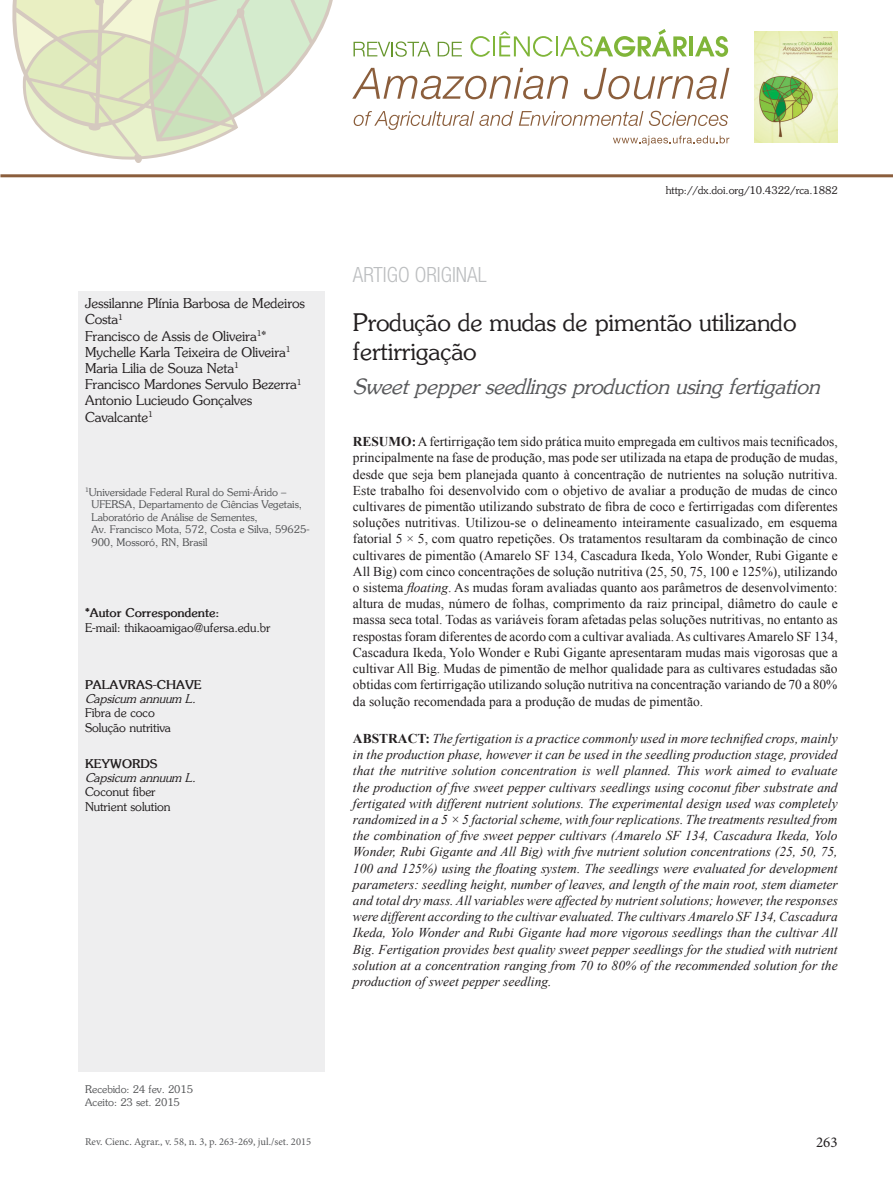
<style>
.page{position:relative;width:893px;height:1191px;background:#fff}
.page>*{position:absolute;margin:0;border:0;box-sizing:border-box;transform-origin:0 0}
.ArticleTitle{font:24px/29.1px "Souvenir";color:#231f20}
.ArticleTitle-Trans1{font:italic 21px "Souvenir";color:#58595b}
.ArticleTypeAlt{font:300 condensed 21px "Helvetica Neue";color:#bcbec0}
.pagenumber{font:15px "Minion Pro";color:#231f20}
.Abstract{font:13.5px/16.2px "Times New Roman";color:#231f20;text-align:justify}
.Abstract-Trans1{font:italic 13.5px/16.2px "Times New Roman";color:#231f20;text-align:justify}
.Authors{font:13.5px/16.2px "Souvenir";color:#231f20}
.t1{font:12px/14.4px "Souvenir";color:#231f20}
.t2{font:700 12px "Souvenir";color:#231f20}
.t3{font:italic 12px "Souvenir";color:#231f20}
.History{font:10.5px/12.6px "Souvenir";color:#58595b}
.pubNameFooter{font:10.5px "Minion Pro";color:#58595b}
.ArticleDOIAlt{font:10.5px "Souvenir";color:#231f20}
.s1{font-weight:700}
.s2{font-style:italic}
.s3{font-weight:700;font-style:normal}
</style>
<div class="page">
<div style="left:79px;top:291px;width:246px;height:780px;background:#eeeeef"></div>
<svg style="left:12px;top:0;width:321px;height:163px"></svg>
<hr style="left:0;top:174px;width:893px;height:3px;background:#8b5e3c">
<svg style="left:353px;top:41px;width:78px;height:16px"></svg>
<svg style="left:438px;top:42px;width:24px;height:14px"></svg>
<svg style="left:470px;top:36px;width:20px;height:21px"></svg>
<hr style="left:493px;top:36px;width:2px;height:20px;background:#80b539">
<svg style="left:499px;top:31px;width:54px;height:26px"></svg>
<hr style="left:556px;top:36px;width:2px;height:20px;background:#80b539">
<svg style="left:560px;top:29px;width:127px;height:28px"></svg>
<hr style="left:689px;top:36px;width:4px;height:20px;background:#80b539">
<svg style="left:695px;top:36px;width:33px;height:21px"></svg>
<svg style="left:352px;top:68px;width:216px;height:31px"></svg>
<svg style="left:584px;top:68px;width:145px;height:31px"></svg>
<svg style="left:354px;top:111px;width:159px;height:19px"></svg>
<svg style="left:519px;top:111px;width:124px;height:15px"></svg>
<svg style="left:649px;top:111px;width:79px;height:15px"></svg>
<svg style="left:613px;top:136px;width:116px;height:9px"></svg>
<img style="left:755px;top:32px;width:83px;height:110px">
<p class="Authors" style="left:85px;top:295px;width:221px">Jessilanne Plínia Barbosa de Medeiros<br>Costa<sup>1<br></sup>Francisco de Assis de Oliveira<sup>1</sup>*<br>Mychelle Karla Teixeira de Oliveira<sup>1<br></sup>Maria Lilia de Souza Neta<sup>1<br></sup>Francisco Mardones Servulo Bezerra<sup>1<br></sup>Antonio Lucieudo Gonçalves<br>Cavalcante<sup>1</sup></p>
<p class="History" style="left:91px;top:485px;width:220px;text-indent:-6px"><sup>1</sup>Universidade Federal Rural do Semi-Árido – UFERSA, Departamento de Ciências Vegetais, Laboratório de Análise de Sementes,<br>Av. Francisco Mota, 572, Costa e Silva, 59625- 900, Mossoró, RN, Brasil</p>
<p class="t2" style="left:85px;top:605px;width:136px">*Autor Correspondente:</p>
<p class="t1" style="left:85px;top:620px;width:187px">E-mail: thikaoamigao@ufersa.edu.br</p>
<p class="t2" style="left:85px;top:677px;width:118px">PALAVRAS-CHAVE</p>
<p class="t3" style="left:85px;top:691px;width:112px">Capsicum annuum L.</p>
<p class="t1" style="left:85px;top:705px;width:87px">Fibra de coco<br>Solução nutritiva</p>
<p class="t2" style="left:85px;top:755px;width:74px">KEYWORDS</p>
<p class="t3" style="left:85px;top:770px;width:112px">Capsicum annuum L.</p>
<p class="t1" style="left:85px;top:784px;width:87px">Coconut fiber<br>Nutrient solution</p>
<p class="History" style="left:85px;top:1083px;width:110px">Recebido: 24 fev. 2015<br>Aceito: 23 set. 2015</p>
<p class="ArticleTypeAlt" style="left:353px;top:262px;width:135px">ARTIGO ORIGINAL</p>
<p class="ArticleDOIAlt" style="left:666px;top:184px;width:173px">http://dx.doi.org/10.4322/rca.1882</p>
<p class="ArticleTitle" style="left:353px;top:307px;width:445px">Produção de mudas de pimentão utilizando fertirrigação</p>
<p class="ArticleTitle-Trans1" style="left:353px;top:373px;width:468px">Sweet pepper seedlings production using fertigation</p>
<p class="Abstract" style="left:353px;top:433px;width:486px"><span class="s1">RESUMO:</span> A fertirrigação tem sido prática muito empregada em cultivos mais tecnificados, principalmente na fase de produção, mas pode ser utilizada na etapa de produção de mudas, desde que seja bem planejada quanto à concentração de nutrientes na solução nutritiva.<br>Este trabalho foi desenvolvido com o objetivo de avaliar a produção de mudas de cinco cultivares de pimentão utilizando substrato de fibra de coco e fertirrigadas com diferentes soluções nutritivas. Utilizou-se o delineamento inteiramente casualizado, em esquema fatorial 5 × 5, com quatro repetições. Os tratamentos resultaram da combinação de cinco cultivares de pimentão (Amarelo SF 134, Cascadura Ikeda, Yolo Wonder, Rubi Gigante e All Big) com cinco concentrações de solução nutritiva (25, 50, 75, 100 e 125%), utilizando o sistema <span class="s2">floating</span>. As mudas foram avaliadas quanto aos parâmetros de desenvolvimento: altura de mudas, número de folhas, comprimento da raiz principal, diâmetro do caule e massa seca total. Todas as variáveis foram afetadas pelas soluções nutritivas, no entanto as respostas foram diferentes de acordo com a cultivar avaliada. As cultivares Amarelo SF 134, Cascadura Ikeda, Yolo Wonder e Rubi Gigante apresentaram mudas mais vigorosas que a cultivar All Big. Mudas de pimentão de melhor qualidade para as cultivares estudadas são obtidas com fertirrigação utilizando solução nutritiva na concentração variando de 70 a 80% da solução recomendada para a produção de mudas de pimentão.</p>
<p class="Abstract-Trans1" style="left:353px;top:730px;width:486px"><span class="s3">ABSTRACT:</span> The fertigation is a practice commonly used in more technified crops, mainly in the production phase, however it can be used in the seedling production stage, provided that the nutritive solution concentration is well planned. This work aimed to evaluate the production of five sweet pepper cultivars seedlings using coconut fiber substrate and fertigated with different nutrient solutions. The experimental design used was completely randomized in a 5 × 5 factorial scheme, with four replications. The treatments resulted from the combination of five sweet pepper cultivars (Amarelo SF 134, Cascadura Ikeda, Yolo Wonder, Rubi Gigante and All Big) with five nutrient solution concentrations (25, 50, 75, 100 and 125%) using the floating system. The seedlings were evaluated for development parameters: seedling height, number of leaves, and length of the main root, stem diameter and total dry mass. All variables were affected by nutrient solutions; however, the responses were different according to the cultivar evaluated. The cultivars Amarelo SF 134, Cascadura Ikeda, Yolo Wonder and Rubi Gigante had more vigorous seedlings than the cultivar All Big. Fertigation provides best quality sweet pepper seedlings for the studied with nutrient solution at a concentration ranging from 70 to 80% of the recommended solution for the production of sweet pepper seedling.</p>
<p class="pubNameFooter" style="left:85px;top:1135px;width:228px">Rev. Cienc. Agrar., v. 58, n. 3, p. 263-269, jul./set. 2015</p>
<p class="pagenumber" style="left:816px;top:1131px;width:23px">263</p>
</div>
